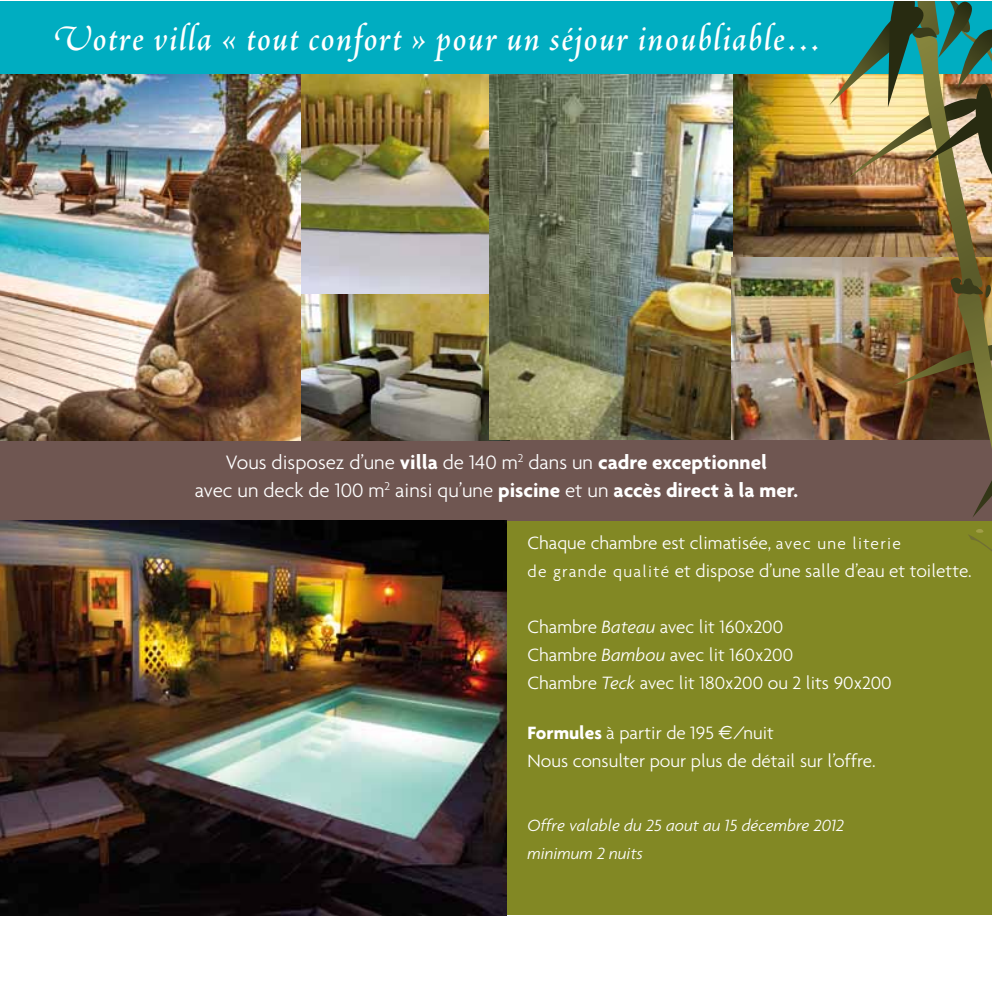
<style>
.page{position:relative;width:993px;height:993px;background:#fff}
.page>*{position:absolute;margin:0;border:0;box-sizing:border-box;transform-origin:0 0}
.t1{font:38.5px "Adobe Jenson MM Sw 506 22";letter-spacing:.04em;color:#fff}
.t2{font:300 21px/28px "Agenda";color:#fff;text-align:center}
.t3{font:300 19.25px/28px "Agenda";color:#fff}
.t4{font:italic 300 17.5px/28px "Agenda";color:#fff}
.s1{font-weight:700}
.s2{font-size:17.5px}
.s3{font-style:italic}
.s4{font-family:"Euro Sans";font-weight:400}
</style>
<div class="page">
<div style="left:0;top:470px;width:990px;height:444px;background:#828824"></div>
<div style="left:0;top:2px;width:990px;height:312px;background:#00adc1"></div>
<div style="left:0;top:435px;width:990px;height:85px;background:#6f5651"></div>
<img style="left:0;top:74px;width:509px;height:366px">
<img style="left:489px;top:74px;width:243px;height:365px">
<img style="left:733px;top:74px;width:95px;height:183px">
<img style="left:731px;top:257px;width:97px;height:182px">
<img style="left:0;top:520px;width:506px;height:394px">
<svg style="left:973px;top:484px;width:17px;height:33px"></svg>
<svg style="left:969px;top:529px;width:21px;height:21px"></svg>
<img style="left:828px;top:2px;width:162px;height:438px">
<h1 class="t1" style="left:54px;top:18px;width:769px">Votre villa « tout confort » pour un séjour inoubliable…</h1>
<p class="t2" style="left:195px;top:448px;width:604px">Vous disposez d’une <span class="s1">villa</span> de 140 m<sup>2</sup> dans un <span class="s1">cadre exceptionnel<br></span>avec un deck de 100 m<sup>2</sup> ainsi qu’une <span class="s1">piscine</span> et un <span class="s1">accès direct à la mer.</span></p>
<p class="t3" style="left:527px;top:528px;width:446px">Chaque chambre est climatisée, <span class="s2">avec une literie<br>de grande qualité</span> et dispose d’une salle d’eau et toilette.</p>
<p class="t3" style="left:527px;top:612px;width:365px">Chambre <span class="s3">Bateau</span> avec lit 160x200<br>Chambre <span class="s3">Bambou</span> avec lit 160x200<br>Chambre <span class="s3">Teck</span> avec lit 180x200 ou 2 lits 90x200</p>
<p class="t3" style="left:527px;top:718px;width:349px"><span class="s1">Formules</span> à partir de 195 <span class="s4">€</span>/nuit<br>Nous consulter pour plus de détail sur l’offre.</p>
<p class="t4" style="left:527px;top:810px;width:318px">Offre valable du 25 aout au 15 décembre 2012 minimum 2 nuits</p>
</div>
